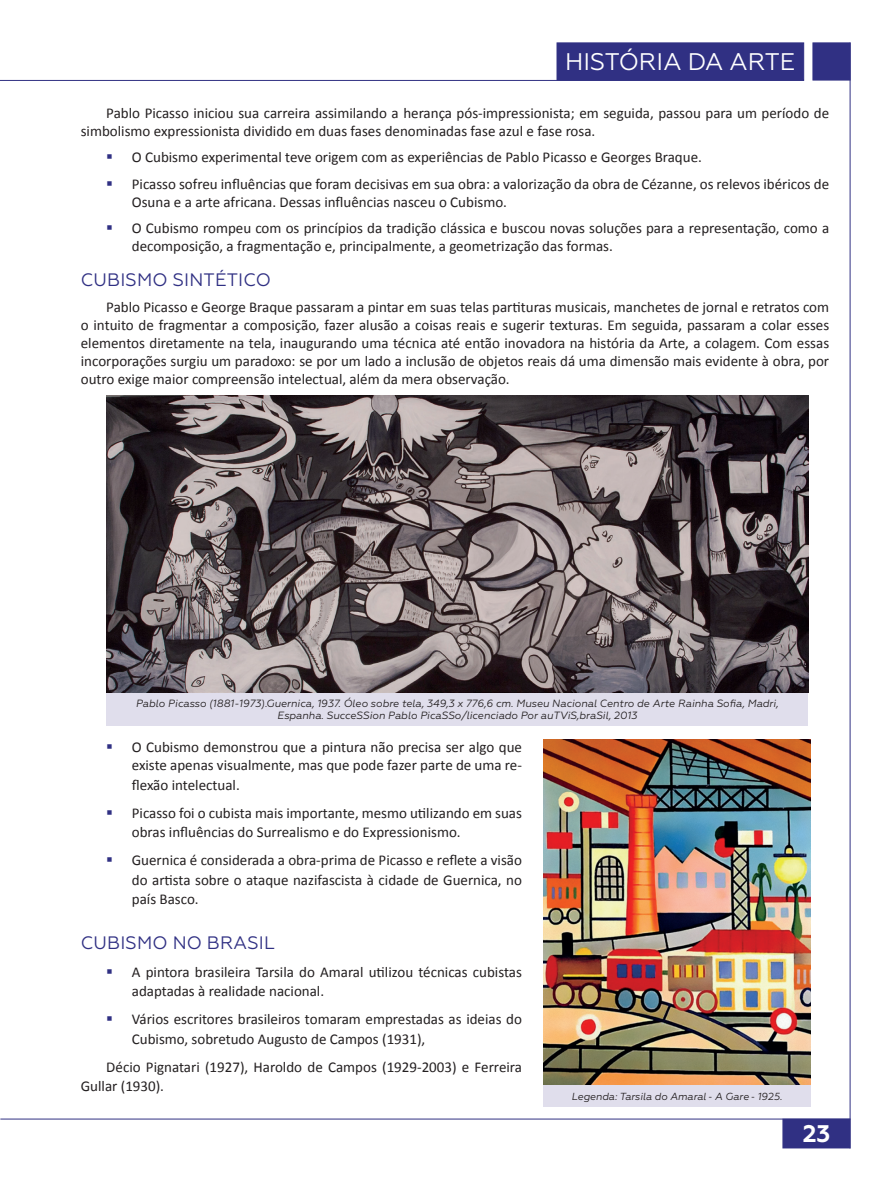
<style>
.page{position:relative;width:893px;height:1191px;background:#fff}
.page>*{position:absolute;margin:0;border:0;box-sizing:border-box;transform-origin:0 0}
.t1{font:24px "Geometria";color:#fff}
.t2{font:700 24px "Geometria";color:#fff}
.t3{font:18px "Geometria";letter-spacing:.01em;color:#303083}
.t4{font:15px/18px "Calibri";color:#231f20}
.t5{font:italic 10.5px/12.6px "Geometria";color:#231f20;text-align:center}
.t6{font:italic 10.2px "Geometria";color:#231f20}
.s1{color:#303083}
.s2{font-family:"Myriad Pro";font-style:normal}
</style>
<div class="page">
<hr style="left:0;top:1118px;width:850px;height:1px;background:#303083">
<hr style="left:850px;top:43px;width:1px;height:1105px;background:#303083">
<hr style="left:0;top:80px;width:804px;height:1px;background:#303083">
<div style="left:813px;top:43px;width:37px;height:37px;background:#303083"></div>
<div style="left:557px;top:43px;width:247px;height:37px;background:#303083"></div>
<div style="left:782px;top:1118px;width:68px;height:30px;background:#303083;border:2px solid #303083"></div>
<div style="left:106px;top:692px;width:702px;height:33px;background:#e0deec"></div>
<img style="left:106px;top:395px;width:702px;height:297px">
<img style="left:543px;top:739px;width:267px;height:346px">
<div style="left:543px;top:1085px;width:267px;height:21px;background:#e0deec"></div>
<h1 class="t1" style="left:565px;top:47px;width:231px">HISTÓRIA DA ARTE</h1>
<p class="t4" style="left:81px;top:103px;width:750px;text-indent:26px">Pablo Picasso iniciou sua carreira assimilando a herança pós-impressionista; em seguida, passou para um período de simbolismo expressionista dividido em duas fases denominadas fase azul e fase rosa.</p>
<p class="t4" style="left:106px;top:148px;width:597px"><span class="s1">▪</span> O Cubismo experimental teve origem com as experiências de Pablo Picasso e Georges Braque.</p>
<p class="t4" style="left:132px;top:174px;width:699px;text-indent:-26px"><span class="s1">▪</span> Picasso sofreu influências que foram decisivas em sua obra: a valorização da obra de Cézanne, os relevos ibéricos de<br>Osuna e a arte africana. Dessas influências nasceu o Cubismo.</p>
<p class="t4" style="left:132px;top:219px;width:699px;text-indent:-26px"><span class="s1">▪</span> O Cubismo rompeu com os princípios da tradição clássica e buscou novas soluções para a representação, como a decomposição, a fragmentação e, principalmente, a geometrização das formas.</p>
<p class="t3" style="left:81px;top:269px;width:192px">CUBISMO SINTÉTICO</p>
<p class="t4" style="left:81px;top:298px;width:750px;text-align:justify;text-indent:26px">Pablo Picasso e George Braque passaram a pintar em suas telas partituras musicais, manchetes de jornal e retratos com o intuito de fragmentar a composição, fazer alusão a coisas reais e sugerir texturas. Em seguida, passaram a colar esses elementos diretamente na tela, inaugurando uma técnica até então inovadora na história da Arte, a colagem. Com essas incorporações surgiu um paradoxo: se por um lado a inclusão de objetos reais dá uma dimensão mais evidente à obra, por outro exige maior compreensão intelectual, além da mera observação.</p>
<p class="t5" style="left:136px;top:696px;width:644px">Pablo Picasso (1881-1973).Guernica, 1937. Óleo sobre tela, 349,3 x 776,6 cm. Museu Nacional Centro de Arte Rainha Sofia, Madri,<br>Espanha. SucceSSion Pablo PicaSSo/licenciado Por auTViS,braSil, 2013</p>
<p class="t4" style="left:106px;top:737px;width:417px;text-align:right"><span class="s1">▪</span> O Cubismo demonstrou que a pintura não precisa ser algo que existe apenas visualmente, mas que pode fazer parte de uma re-</p>
<p class="t4" style="left:132px;top:775px;width:109px">flexão intelectual.</p>
<p class="t4" style="left:132px;top:802px;width:392px;line-height:19.5px;text-indent:-26px"><span class="s1">▪</span> Picasso foi o cubista mais importante, mesmo utilizando em suas obras influências do Surrealismo e do Expressionismo.</p>
<p class="t4" style="left:132px;top:850px;width:392px;line-height:19.5px;text-align:justify;text-indent:-26px"><span class="s1">▪</span> Guernica é considerada a obra-prima de Picasso e reflete a visão do artista sobre o ataque nazifascista à cidade de Guernica, no país Basco.</p>
<p class="t3" style="left:81px;top:932px;width:195px">CUBISMO NO BRASIL</p>
<p class="t4" style="left:132px;top:961px;width:392px;line-height:19.5px;text-indent:-26px"><span class="s1">▪</span> A pintora brasileira Tarsila do Amaral utilizou técnicas cubistas adaptadas à realidade nacional.</p>
<p class="t4" style="left:132px;top:1009px;width:392px;line-height:19.5px;text-indent:-26px"><span class="s1">▪</span> Vários escritores brasileiros tomaram emprestadas as ideias do<br>Cubismo, sobretudo Augusto de Campos (1931),</p>
<p class="t4" style="left:81px;top:1056px;width:443px;line-height:19.5px;text-indent:26px">Décio Pignatari (1927), Haroldo de Campos (1929-2003) e Ferreira<br>Gullar (1930).</p>
<p class="t6" style="left:571px;top:1090px;width:212px">Legenda: Tarsila do Amaral <span class="s2">-</span> A Gare <span class="s2">-</span> 1925.</p>
<h1 class="t2" style="left:803px;top:1119px;width:29px">23</h1>
</div>
